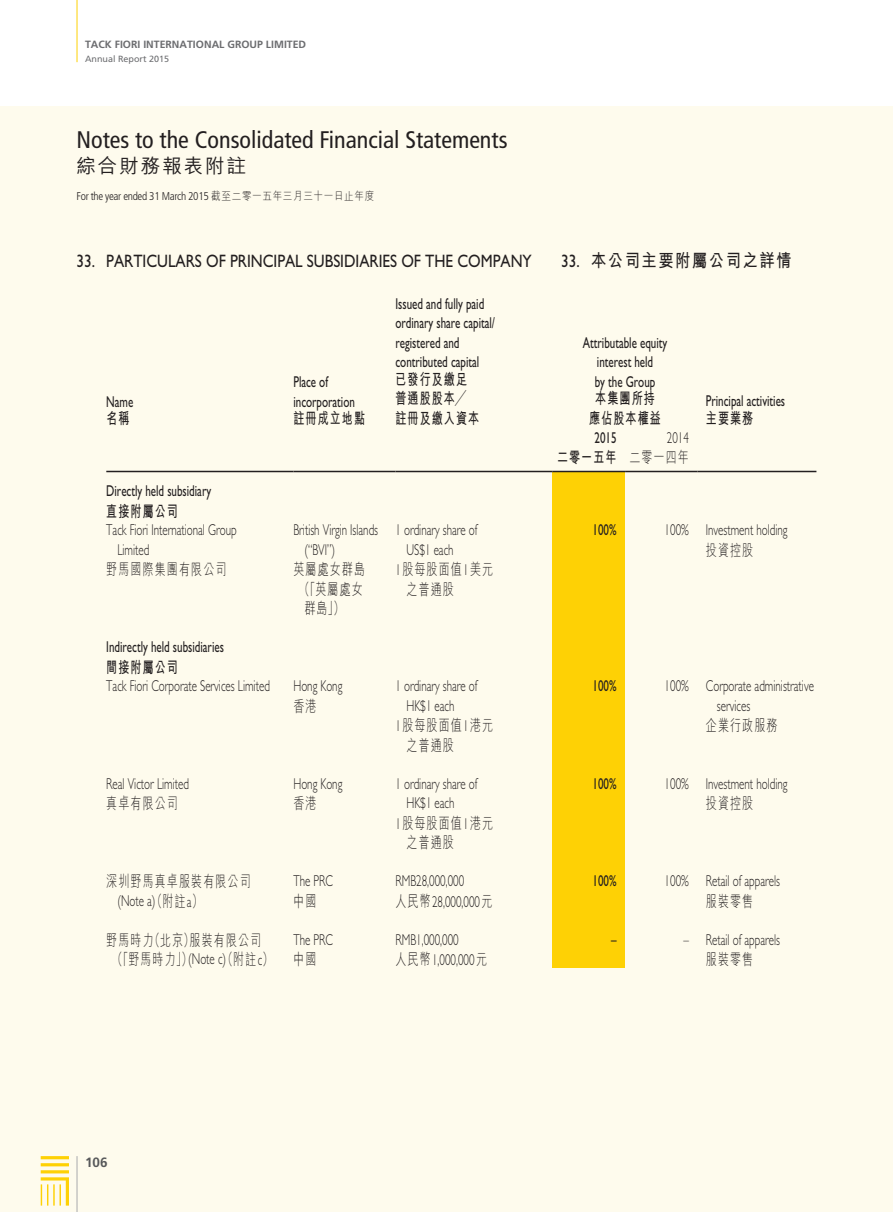
<style>
.page{position:relative;width:893px;height:1212px;background:#fff}
.page>*{position:absolute;margin:0;border:0;box-sizing:border-box;transform-origin:0 0}
.t1{font:condensed 24px "Frutiger LT Std";color:#231f20}
.t2{font:500 19.5px "M Hei HK";letter-spacing:.1em;color:#231f20}
.t3{font:18px "Gill Sans Std";color:#231f20;scale:.85 1}
.t4{font:700 18px "M Hei HK";letter-spacing:.1em;color:#231f20;scale:.85 1}
.t5{font:300 15.75px/19.5px "Gill Sans Std";color:#231f20;scale:.7 1}
.t6{font:15.75px/19.5px "Gill Sans Std";color:#231f20;scale:.7 1}
.t7{font:300 15.75px/19.5px "M Hei HK";letter-spacing:.1em;color:#231f20;scale:.7 1}
.t8{font:700 15.75px/19.5px "M Hei HK";letter-spacing:.1em;color:#231f20;scale:.7 1}
.t9{font:700 13.5px "Frutiger LT Std";color:#57585a}
.t10{font:300 condensed 11.25px "Frutiger LT Std";letter-spacing:-.03em;color:#231f20}
.t11{font:700 10.5px "Frutiger LT Std";color:#6c6d70}
.t12{font:9px "Frutiger LT Std";color:#6c6d70}
.s1{font-family:"M Hei HK";font-stretch:normal}
.s2{font-family:"Gill Sans Std";font-weight:400}
.s3{font-family:"M Hei HK"}
.s4{font-family:"Gill Sans Std"}
.s5{font-weight:300}
</style>
<div class="page">
<div style="left:0;top:107px;width:893px;height:1105px;background:#fefbed"></div>
<hr style="left:77px;top:1156px;width:1px;height:56px;background:#a8a9ad">
<svg style="left:41px;top:1156px;width:28px;height:49px"></svg>
<hr style="left:77px;top:0;width:1px;height:62px;background:#fed105">
<div style="left:553px;top:472px;width:72px;height:7px;background:#fed105"></div>
<div style="left:553px;top:479px;width:72px;height:39px;background:#fed105"></div>
<div style="left:553px;top:518px;width:72px;height:98px;background:#fed105"></div>
<div style="left:553px;top:616px;width:72px;height:19px;background:#fed105"></div>
<div style="left:553px;top:635px;width:72px;height:39px;background:#fed105"></div>
<div style="left:553px;top:674px;width:72px;height:78px;background:#fed105"></div>
<div style="left:553px;top:752px;width:72px;height:20px;background:#fed105"></div>
<div style="left:553px;top:772px;width:72px;height:78px;background:#fed105"></div>
<div style="left:553px;top:850px;width:72px;height:19px;background:#fed105"></div>
<div style="left:553px;top:869px;width:72px;height:39px;background:#fed105"></div>
<div style="left:553px;top:908px;width:72px;height:20px;background:#fed105"></div>
<div style="left:553px;top:928px;width:72px;height:39px;background:#fed105"></div>
<hr style="left:106px;top:471px;width:187px;height:1px;background:#231f20">
<hr style="left:293px;top:471px;width:102px;height:1px;background:#231f20">
<hr style="left:395px;top:471px;width:158px;height:1px;background:#231f20">
<hr style="left:553px;top:471px;width:72px;height:1px;background:#231f20">
<hr style="left:625px;top:471px;width:72px;height:1px;background:#231f20">
<hr style="left:697px;top:471px;width:119px;height:1px;background:#231f20">
<p class="t11" style="left:85px;top:38px;width:223px">TACK FIORI INTERNATIONAL GROUP LIMITED</p>
<p class="t12" style="left:85px;top:53px;width:86px">Annual Report 2015</p>
<h1 class="t1" style="left:77px;top:125px;width:432px">Notes to the Consolidated Financial Statements</h1>
<p class="t2" style="left:77px;top:152px;width:171px">綜合財務報表附註</p>
<p class="t10" style="left:77px;top:189px;width:299px">For the year ended 31 March 2015 <span class="s1">截至二零一五年三月三十一日止年度</span></p>
<p class="t3" style="left:77px;top:251px;width:537px">33. PARTICULARS OF PRINCIPAL SUBSIDIARIES OF THE COMPANY</p>
<p class="t4" style="left:561px;top:247px;width:272px"><span class="s2">33.</span> 本公司主要附屬公司之詳情</p>
<p class="t6" style="left:106px;top:391px;width:40px">Name</p>
<p class="t8" style="left:106px;top:407px;width:35px">名稱</p>
<p class="t6" style="left:106px;top:481px;width:151px">Directly held subsidiary</p>
<p class="t8" style="left:106px;top:500px;width:104px">直接附屬公司</p>
<p class="t5" style="left:117px;top:520px;width:172px;text-indent:-11px">Tack Fiori International Group<br>Limited</p>
<p class="t7" style="left:106px;top:559px;width:173px">野馬國際集團有限公司</p>
<p class="t6" style="left:293px;top:372px;width:89px">Place of incorporation</p>
<p class="t8" style="left:293px;top:407px;width:104px">註冊成立地點</p>
<p class="t5" style="left:304px;top:520px;width:107px;text-indent:-11px">British Virgin Islands (“BVI”)</p>
<p class="t7" style="left:293px;top:559px;width:104px">英屬處女群島</p>
<p class="t7" style="left:299px;top:579px;width:93px">（「英屬處女</p>
<p class="t7" style="left:304px;top:598px;width:58px">群島」）</p>
<p class="t6" style="left:106px;top:637px;width:170px">Indirectly held subsidiaries</p>
<p class="t8" style="left:106px;top:656px;width:104px">間接附屬公司</p>
<p class="t5" style="left:106px;top:676px;width:235px">Tack Fiori Corporate Services Limited</p>
<p class="t5" style="left:293px;top:676px;width:72px">Hong Kong</p>
<p class="t7" style="left:293px;top:696px;width:35px">香港</p>
<p class="t5" style="left:106px;top:774px;width:120px">Real Victor Limited</p>
<p class="t7" style="left:106px;top:793px;width:104px">真卓有限公司</p>
<p class="t7" style="left:106px;top:871px;width:208px">深圳野馬真卓服裝有限公司</p>
<p class="t5" style="left:117px;top:891px;width:123px">(Note a)<span class="s3">（附註</span>a<span class="s3">）</span></p>
<p class="t5" style="left:293px;top:774px;width:72px">Hong Kong</p>
<p class="t7" style="left:293px;top:793px;width:35px">香港</p>
<p class="t5" style="left:293px;top:871px;width:58px">The PRC</p>
<p class="t7" style="left:293px;top:891px;width:35px">中國</p>
<p class="t7" style="left:112px;top:930px;width:232px;text-indent:-6px">野馬時力（北京）服裝有限公司（「野馬時力」）<span class="s4">(Note c)</span>（附註<span class="s4">c</span>）</p>
<p class="t5" style="left:293px;top:930px;width:58px">The PRC</p>
<p class="t7" style="left:293px;top:949px;width:35px">中國</p>
<p class="t6" style="left:395px;top:294px;width:144px">Issued and fully paid ordinary share capital/ registered and contributed capital</p>
<p class="t8" style="left:395px;top:368px;width:121px">已發行及繳足普通股股本╱註冊及繳入資本</p>
<p class="t5" style="left:406px;top:520px;width:103px;text-indent:-11px">1 ordinary share of<br>US$1 each</p>
<p class="t7" style="left:406px;top:559px;width:126px;text-indent:-11px"><span class="s4">1</span>股每股面值<span class="s4">1</span>美元之普通股</p>
<p class="t5" style="left:406px;top:676px;width:103px;text-indent:-11px">1 ordinary share of<br>HK$1 each</p>
<p class="t7" style="left:406px;top:715px;width:126px;text-indent:-11px"><span class="s4">1</span>股每股面值<span class="s4">1</span>港元之普通股</p>
<p class="t5" style="left:406px;top:774px;width:103px;text-indent:-11px">1 ordinary share of<br>HK$1 each</p>
<p class="t7" style="left:406px;top:813px;width:126px;text-indent:-11px"><span class="s4">1</span>股每股面值<span class="s4">1</span>港元之普通股</p>
<p class="t6" style="left:583px;top:333px;width:122px;text-align:center">Attributable equity interest held<br>by the Group</p>
<p class="t8" style="left:589px;top:388px;width:104px;text-align:center">本集團所持應佔股本權益</p>
<p class="t6" style="left:706px;top:391px;width:115px">Principal activities</p>
<p class="t8" style="left:706px;top:407px;width:69px">主要業務</p>
<p class="t6" style="left:594px;top:428px;width:33px">2015</p>
<p class="t5" style="left:667px;top:428px;width:33px">2014</p>
<p class="t8" style="left:557px;top:446px;width:190px">二零一五年 <span class="s5">二零一四年</span></p>
<p class="t6" style="left:593px;top:520px;width:36px">100%</p>
<p class="t5" style="left:665px;top:520px;width:177px">100% Investment holding</p>
<p class="t7" style="left:706px;top:540px;width:69px">投資控股</p>
<p class="t6" style="left:593px;top:676px;width:36px">100%</p>
<p class="t5" style="left:717px;top:676px;width:140px;text-indent:-52px">100% Corporate administrative services</p>
<p class="t7" style="left:706px;top:715px;width:104px">企業行政服務</p>
<p class="t6" style="left:593px;top:774px;width:36px">100%</p>
<p class="t5" style="left:665px;top:774px;width:177px">100% Investment holding</p>
<p class="t7" style="left:706px;top:793px;width:69px">投資控股</p>
<p class="t5" style="left:395px;top:871px;width:140px;line-height:20.2px">RMB28,000,000<br><span class="s3">人民幣</span>28,000,000<span class="s3">元</span></p>
<p class="t6" style="left:593px;top:871px;width:36px">100%</p>
<p class="t5" style="left:665px;top:871px;width:166px">100% Retail of apparels</p>
<p class="t7" style="left:706px;top:891px;width:69px">服裝零售</p>
<p class="t5" style="left:395px;top:929px;width:132px;line-height:20.2px">RMB1,000,000<br><span class="s3">人民幣</span>1,000,000<span class="s3">元</span></p>
<p class="t6" style="left:611px;top:930px;width:9px">–</p>
<p class="t5" style="left:683px;top:930px;width:140px">– Retail of apparels</p>
<p class="t7" style="left:706px;top:949px;width:69px">服裝零售</p>
<p class="t9" style="left:85px;top:1154px;width:24px">106</p>
</div>
